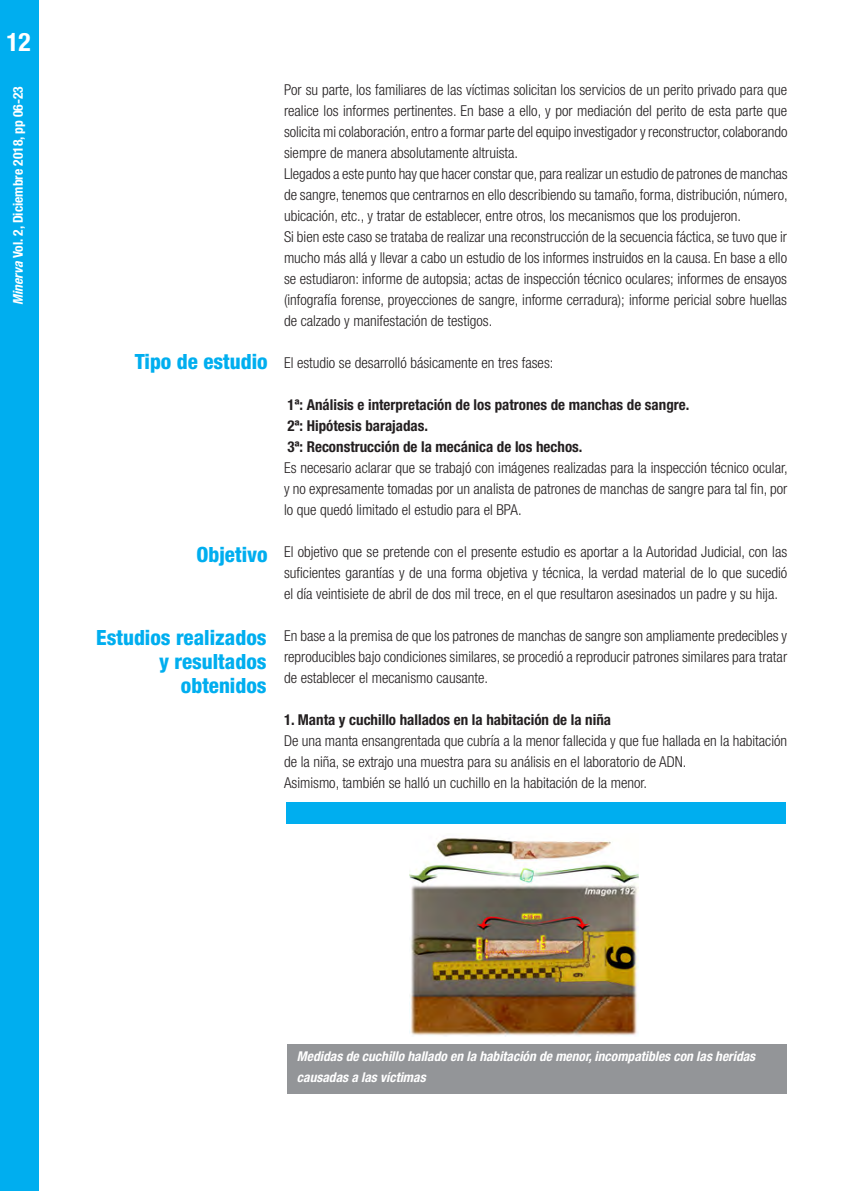
<style>
.page{position:relative;width:851px;height:1191px;background:#fff}
.page>*{position:absolute;margin:0;border:0;box-sizing:border-box;transform-origin:0 0}
.t1{font:700 condensed 25.5px "Helvetica Neue LT Std";color:#fff}
.TITULO_CH{font:800 condensed 21px/24px "Helvetica Neue LT Std";color:#00aeef;text-align:right}
.t2{font:300 condensed 15px/21px "Helvetica Neue LT Std";color:#231f20;text-align:justify}
.t3{font:700 condensed 15px "Helvetica Neue LT Std";color:#231f20}
.t4{font:italic 700 condensed 13.5px "Helvetica Neue LT Std";color:#fff}
.t5{font:700 condensed 13.5px "Helvetica Neue LT Std";color:#fff}
.s1{font-style:italic}
</style>
<div class="page">
<div style="left:0;top:0;width:38px;height:1191px;background:#00aeef"></div>
<div style="left:287px;top:1044px;width:500px;height:50px;background:#939598"></div>
<img style="left:409px;top:838px;width:229px;height:198px">
<div style="left:286px;top:803px;width:500px;height:21px;background:#00aeef"></div>
<p class="t1" style="left:6px;top:27px;width:26px">12</p>
<p class="t5" style="left:10px;top:305px;width:220px;rotate:-90deg"><span class="s1">Minerva</span> Vol. 2, Diciembre 2018, pp 06-23</p>
<p class="TITULO_CH" style="left:135px;top:349px;width:134px">Tipo de estudio</p>
<p class="TITULO_CH" style="left:196px;top:542px;width:73px">Objetivo</p>
<p class="TITULO_CH" style="left:96px;top:624px;width:172px">Estudios realizados y resultados</p>
<p class="TITULO_CH" style="left:181px;top:672px;width:87px">obtenidos</p>
<p class="t2" style="left:284px;top:79px;width:505px">Por su parte, los familiares de las víctimas solicitan los servicios de un perito privado para que realice los informes pertinentes. En base a ello, y por mediación del perito de esta parte que solicita mi colaboración, entro a formar parte del equipo investigador y reconstructor, colaborando siempre de manera absolutamente altruista.</p>
<p class="t2" style="left:284px;top:163px;width:505px">Llegados a este punto hay que hacer constar que, para realizar un estudio de patrones de manchas de sangre, tenemos que centrarnos en ello describiendo su tamaño, forma, distribución, número, ubicación, etc., y tratar de establecer, entre otros, los mecanismos que los produjeron.</p>
<p class="t2" style="left:284px;top:226px;width:504px">Si bien este caso se trataba de realizar una reconstrucción de la secuencia fáctica, se tuvo que ir mucho más allá y llevar a cabo un estudio de los informes instruidos en la causa. En base a ello se estudiaron: informe de autopsia; actas de inspección técnico oculares; informes de ensayos (infografía forense, proyecciones de sangre, informe cerradura); informe pericial sobre huellas de calzado y manifestación de testigos.</p>
<p class="t2" style="left:284px;top:352px;width:271px">El estudio se desarrolló básicamente en tres fases:</p>
<p class="t3" style="left:287px;top:395px;width:403px">1ª: Análisis e interpretación de los patrones de manchas de sangre.</p>
<p class="t3" style="left:287px;top:416px;width:142px">2ª: Hipótesis barajadas.</p>
<p class="t3" style="left:287px;top:437px;width:296px">3ª: Reconstrucción de la mecánica de los hechos.</p>
<p class="t2" style="left:284px;top:457px;width:505px">Es necesario aclarar que se trabajó con imágenes realizadas para la inspección técnico ocular, y no expresamente tomadas por un analista de patrones de manchas de sangre para tal fin, por lo que quedó limitado el estudio para el BPA.</p>
<p class="t2" style="left:284px;top:541px;width:504px">El objetivo que se pretende con el presente estudio es aportar a la Autoridad Judicial, con las suficientes garantías y de una forma objetiva y técnica, la verdad material de lo que sucedió el día veintisiete de abril de dos mil trece, en el que resultaron asesinados un padre y su hija.</p>
<p class="t2" style="left:284px;top:625px;width:504px">En base a la premisa de que los patrones de manchas de sangre son ampliamente predecibles y reproducibles bajo condiciones similares, se procedió a reproducir patrones similares para tratar de establecer el mecanismo causante.</p>
<p class="t3" style="left:284px;top:710px;width:328px">1. Manta y cuchillo hallados en la habitación de la niña</p>
<p class="t2" style="left:284px;top:730px;width:504px">De una manta ensangrentada que cubría a la menor fallecida y que fue hallada en la habitación de la niña, se extrajo una muestra para su análisis en el laboratorio de ADN.</p>
<p class="t2" style="left:284px;top:772px;width:364px">Asimismo, también se halló un cuchillo en la habitación de la menor.</p>
<p class="t4" style="left:297px;top:1048px;width:459px">Medidas de cuchillo hallado en la habitación de menor, incompatibles con las heridas</p>
<p class="t4" style="left:297px;top:1069px;width:130px">causadas a las víctimas</p>
</div>
